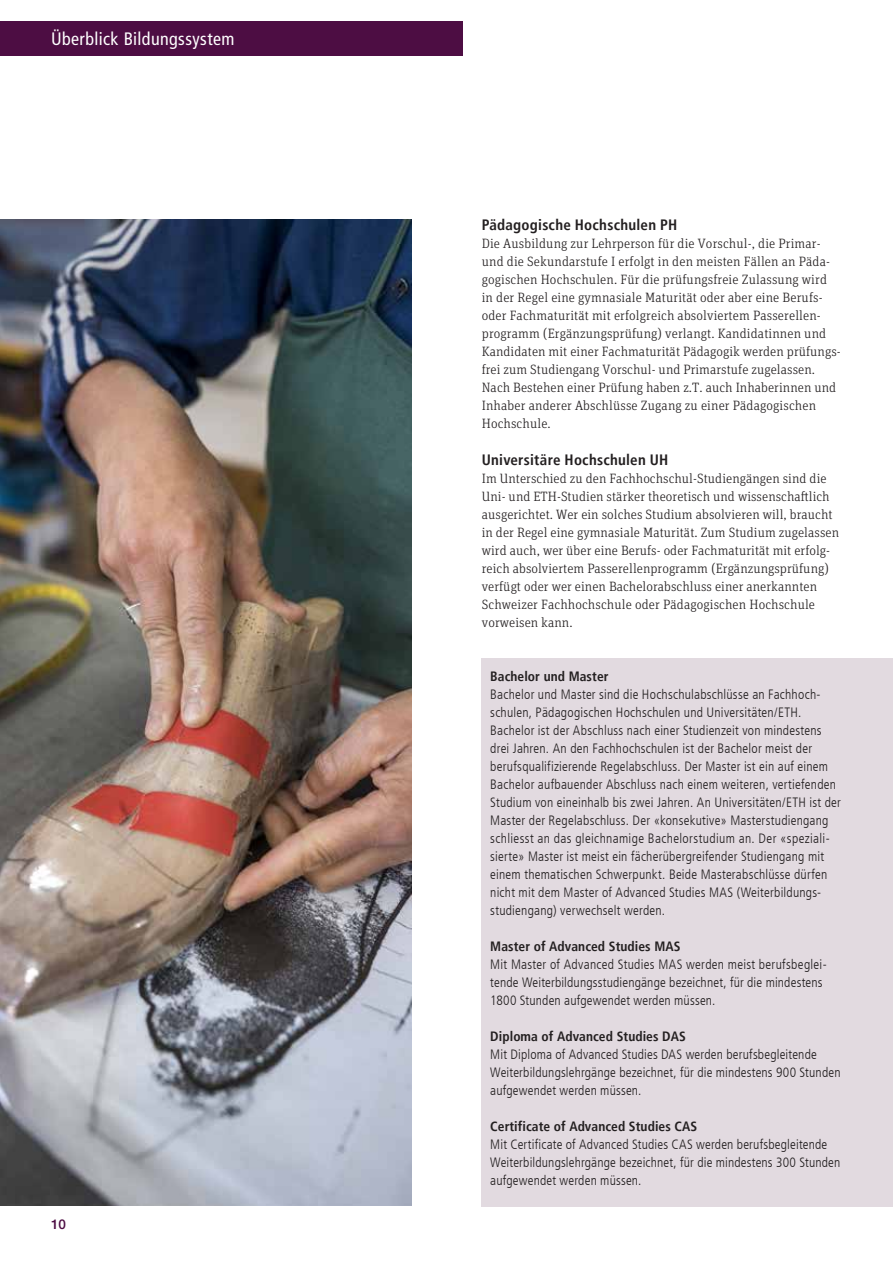
<style>
.page{position:relative;width:893px;height:1263px;background:#fff}
.page>*{position:absolute;margin:0;border:0;box-sizing:border-box;transform-origin:0 0}
.t1{font:condensed 18px "Frutiger LT";letter-spacing:.02em;color:#fff}
.t2{font:700 condensed 15px "Frutiger LT";letter-spacing:.015em;color:#231f20}
.t3{font:300 condensed 13.5px/18px "Frutiger LT";letter-spacing:.015em;color:#231f20}
.t4{font:300 13.5px/18px "Unit Slab Pro";letter-spacing:.005em;color:#231f20}
.t5{font:700 condensed 13.5px "Frutiger LT";letter-spacing:.005em;color:#231f20}
.t6{font:500 13.5px "Helvetica Neue LT Std";color:#4d0d43}
</style>
<div class="page">
<div style="left:0;top:21px;width:462px;height:34px;background:#4d0d43"></div>
<div style="left:482px;top:658px;width:411px;height:549px;background:#e2dae0"></div>
<img style="left:0;top:220px;width:411px;height:985px">
<h1 class="t1" style="left:51px;top:28px;width:185px">Überblick Bildungssystem</h1>
<p class="t6" style="left:51px;top:1216px;width:17px">10</p>
<p class="t2" style="left:482px;top:216px;width:197px">Pädagogische Hochschulen PH</p>
<p class="t4" style="left:482px;top:234px;width:360px">Die Ausbildung zur Lehrperson für die Vorschul-, die Primar&shy;und die Sekundarstufe I erfolgt in den meisten Fällen an Päda&shy;gogischen Hochschulen. Für die prüfungsfreie Zulassung wird in der Regel eine gymnasiale Maturität oder aber eine Berufs&shy;oder Fachmaturität mit erfolgreich absolviertem Passerellen&shy;programm (Ergänzungsprüfung) verlangt. Kandidatinnen und Kandidaten mit einer Fachmaturität Pädagogik werden prüfungs&shy;frei zum Studiengang Vorschul- und Primarstufe zugelassen.<br>Nach Bestehen einer Prüfung haben z.T. auch Inhaberinnen und Inhaber anderer Abschlüsse Zugang zu einer Pädagogischen Hochschule.</p>
<p class="t2" style="left:482px;top:450px;width:188px">Universitäre Hochschulen UH</p>
<p class="t4" style="left:482px;top:468px;width:359px">Im Unterschied zu den Fachhochschul-Studiengängen sind die Uni- und ETH-Studien stärker theoretisch und wissenschaftlich ausgerichtet. Wer ein solches Studium absolvieren will, braucht in der Regel eine gymnasiale Maturität. Zum Studium zugelassen wird auch, wer über eine Berufs- oder Fachmaturität mit erfolg&shy;reich absolviertem Passerellenprogramm (Ergänzungsprüfung) verfügt oder wer einen Bachelorabschluss einer anerkannten Schweizer Fachhochschule oder Pädagogischen Hochschule vorweisen kann.</p>
<p class="t5" style="left:490px;top:668px;width:120px">Bachelor und Master</p>
<p class="t3" style="left:490px;top:685px;width:352px">Bachelor und Master sind die Hochschulabschlüsse an Fachhoch&shy;schulen, Pädagogischen Hochschulen und Universitäten/ETH.<br>Bachelor ist der Abschluss nach einer Studienzeit von mindestens drei Jahren. An den Fachhochschulen ist der Bachelor meist der berufsqualifizierende Regelabschluss. Der Master ist ein auf einem Bachelor aufbauender Abschluss nach einem weiteren, vertiefenden Studium von eineinhalb bis zwei Jahren. An Universitäten/ETH ist der Master der Regelabschluss. Der «konsekutive» Masterstudiengang schliesst an das gleichnamige Bachelorstudium an. Der «speziali&shy;sierte» Master ist meist ein fächerübergreifender Studiengang mit einem thematischen Schwerpunkt. Beide Masterabschlüsse dürfen nicht mit dem Master of Advanced Studies MAS (Weiterbildungs&shy;studiengang) verwechselt werden.</p>
<p class="t5" style="left:490px;top:938px;width:192px">Master of Advanced Studies MAS</p>
<p class="t3" style="left:490px;top:955px;width:338px">Mit Master of Advanced Studies MAS werden meist berufsbeglei&shy;tende Weiterbildungsstudiengänge bezeichnet, für die mindestens<br>1800 Stunden aufgewendet werden müssen.</p>
<p class="t5" style="left:490px;top:1028px;width:197px">Diploma of Advanced Studies DAS</p>
<p class="t3" style="left:490px;top:1045px;width:352px">Mit Diploma of Advanced Studies DAS werden berufsbegleitende<br>Weiterbildungslehrgänge bezeichnet, für die mindestens 900 Stunden aufgewendet werden müssen.</p>
<p class="t5" style="left:490px;top:1118px;width:208px">Certificate of Advanced Studies CAS</p>
<p class="t3" style="left:490px;top:1135px;width:352px">Mit Certificate of Advanced Studies CAS werden berufsbegleitende<br>Weiterbildungslehrgänge bezeichnet, für die mindestens 300 Stunden aufgewendet werden müssen.</p>
</div>
